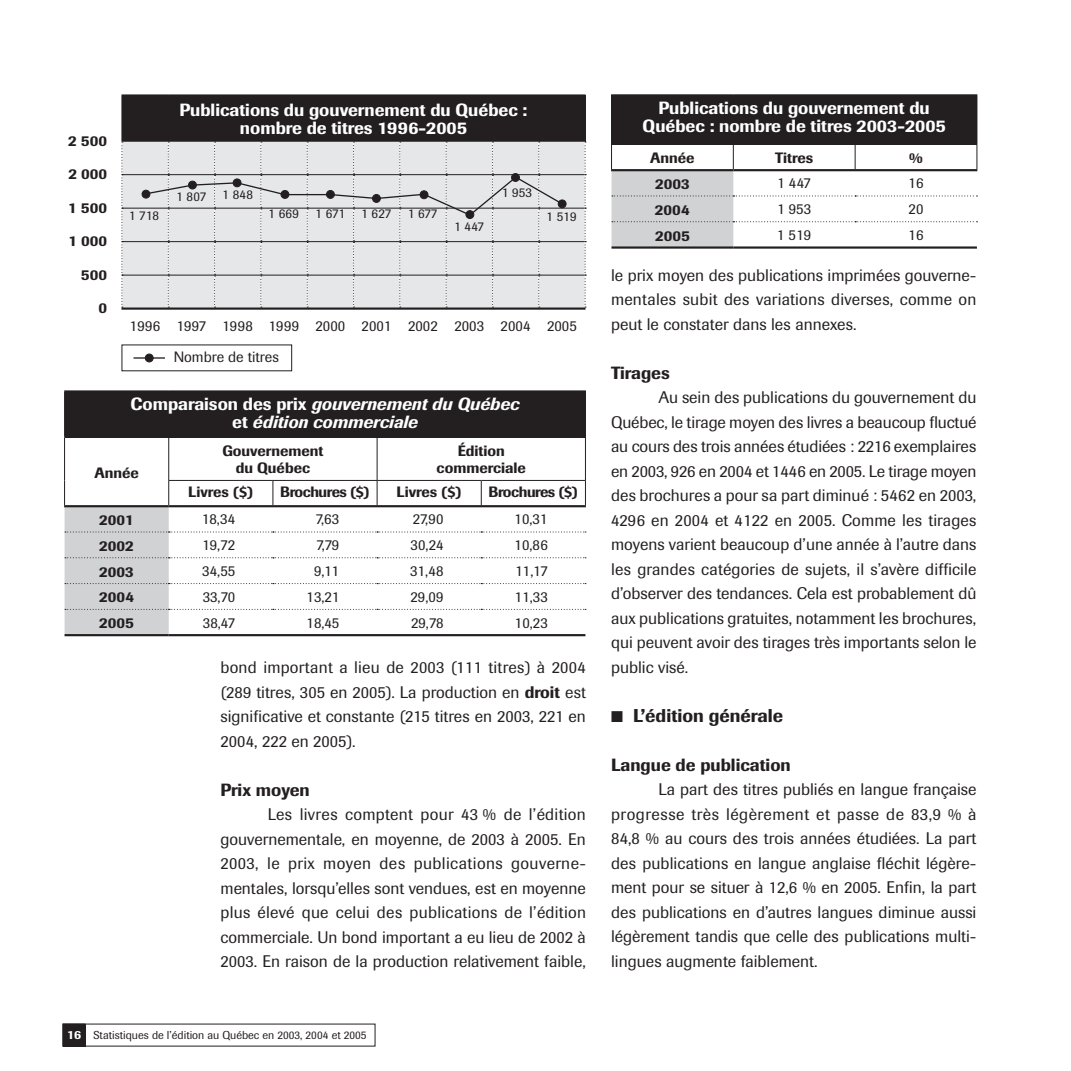
<style>
.page{position:relative;width:1071px;height:1071px;background:#fff}
.page>*{position:absolute;margin:0;border:0;box-sizing:border-box;transform-origin:0 0}
.t1{font:500 18.38px "Imago";color:#231f20}
.t2{font:500 17.5px/18.4px "Imago";color:#fff;text-align:center}
.t3{font:italic 500 17.5px/18.4px "Imago";color:#fff;text-align:center}
.t4{font:500 17.5px "Imago";color:#231f20}
.t5{font:16.62px/24.5px "Imago";color:#231f20;text-align:justify}
.t6{font:14.88px "Imago";color:#231f20}
.t7{font:500 14.88px/17.5px "Imago";color:#231f20;text-align:center}
.t8{font:500 14.88px "Imago";letter-spacing:-.03em;color:#231f20}
.t9{font:13.12px "Imago";letter-spacing:.01em;color:#231f20}
.t10{font:11.38px "Imago";color:#231f20}
.s1{font-style:normal}
.s2{font-weight:500}
.s3{font-weight:500;font-size:12.25px;color:#fff}
</style>
<div class="page">
<div style="left:63px;top:1024px;width:22px;height:22px;background:#231f20"></div>
<div style="left:63px;top:1024px;width:22px;height:23px;border:1px solid #231f20"></div>
<div style="left:65px;top:391px;width:520px;height:46px;background:#231f20"></div>
<hr style="left:64px;top:390px;width:105px;height:1px;background:#231f20">
<hr style="left:64px;top:391px;width:1px;height:46px;background:#231f20">
<hr style="left:169px;top:390px;width:417px;height:1px;background:#231f20">
<hr style="left:585px;top:391px;width:1px;height:46px;background:#231f20">
<hr style="left:169px;top:634px;width:416px;height:2px;background:#231f20">
<hr style="left:64px;top:437px;width:105px;height:1px;background:#231f20">
<hr style="left:64px;top:438px;width:1px;height:42px;background:#231f20">
<hr style="left:169px;top:437px;width:104px;height:1px;background:#231f20">
<hr style="left:168px;top:438px;width:1px;height:42px;background:#231f20">
<hr style="left:273px;top:437px;width:208px;height:1px;background:#231f20">
<hr style="left:377px;top:438px;width:1px;height:42px;background:#231f20">
<hr style="left:481px;top:437px;width:105px;height:1px;background:#231f20">
<hr style="left:585px;top:438px;width:1px;height:42px;background:#231f20">
<hr style="left:65px;top:634px;width:104px;height:2px;background:#231f20">
<svg style="left:64px;top:480px;width:522px;height:155px"></svg>
<div style="left:612px;top:95px;width:365px;height:49px;background:#231f20"></div>
<hr style="left:733px;top:246px;width:244px;height:3px;background:#231f20">
<hr style="left:612px;top:246px;width:121px;height:3px;background:#231f20">
<svg style="left:611px;top:145px;width:366px;height:103px"></svg>
<hr style="left:611px;top:94px;width:122px;height:1px;background:#231f20">
<hr style="left:611px;top:95px;width:1px;height:49px;background:#231f20">
<hr style="left:733px;top:94px;width:244px;height:1px;background:#231f20">
<hr style="left:611px;top:144px;width:366px;height:1px;background:#231f20">
<div style="left:145px;top:354px;width:8px;height:8px;background:#231f20;border-radius:50%"></div>
<div style="left:145px;top:354px;width:9px;height:8px;border:1px solid #231f20;border-radius:50%"></div>
<hr style="left:134px;top:357px;width:31px;height:2px;background:#231f20">
<div style="left:122px;top:95px;width:463px;height:46px;background:#231f20"></div>
<div style="left:123px;top:142px;width:462px;height:166px;background:#e6e7e9"></div>
<svg style="left:121px;top:142px;width:2px;height:166px"></svg>
<svg style="left:585px;top:142px;width:1px;height:166px"></svg>
<hr style="left:122px;top:174px;width:463px;height:1px;background:#231f20">
<hr style="left:122px;top:208px;width:463px;height:1px;background:#231f20">
<hr style="left:122px;top:241px;width:463px;height:1px;background:#231f20">
<hr style="left:122px;top:275px;width:463px;height:1px;background:#231f20">
<hr style="left:121px;top:308px;width:465px;height:2px;background:#231f20">
<hr style="left:121px;top:94px;width:47px;height:1px;background:#231f20">
<hr style="left:121px;top:95px;width:1px;height:46px;background:#231f20">
<hr style="left:168px;top:94px;width:418px;height:1px;background:#231f20">
<hr style="left:585px;top:95px;width:1px;height:46px;background:#231f20">
<hr style="left:121px;top:141px;width:465px;height:1px;background:#231f20">
<div style="left:142px;top:190px;width:8px;height:9px;border:1px solid #231f20;border-radius:50%"></div>
<div style="left:558px;top:200px;width:8px;height:8px;background:#231f20;border-radius:50%"></div>
<div style="left:558px;top:200px;width:9px;height:8px;border:1px solid #231f20;border-radius:50%"></div>
<svg style="left:144px;top:142px;width:420px;height:166px;background:#dcdddf"></svg>
<p class="t7" style="left:68px;top:132px;width:41px">2 500</p>
<p class="t7" style="left:68px;top:165px;width:40px">2 000</p>
<p class="t7" style="left:68px;top:199px;width:41px">1 500</p>
<p class="t7" style="left:68px;top:232px;width:40px">1 000</p>
<p class="t7" style="left:81px;top:266px;width:28px">500</p>
<p class="t7" style="left:98px;top:299px;width:10px">0</p>
<p class="t2" style="left:180px;top:100px;width:349px">Publications du gouvernement du Québec : nombre de titres 1996-2005</p>
<p class="t9" style="left:129px;top:208px;width:32px">1 718</p>
<p class="t9" style="left:176px;top:189px;width:31px">1 807</p>
<p class="t9" style="left:223px;top:187px;width:32px">1 848</p>
<p class="t9" style="left:269px;top:206px;width:32px">1 669</p>
<p class="t9" style="left:316px;top:206px;width:77px">1 671 1 627</p>
<p class="t9" style="left:408px;top:206px;width:31px">1 677</p>
<p class="t9" style="left:454px;top:218px;width:31px">1 447</p>
<p class="t9" style="left:502px;top:185px;width:31px">1 953</p>
<p class="t9" style="left:547px;top:209px;width:32px">1 519</p>
<p class="t6" style="left:130px;top:317px;width:448px">1996 1997 1998 1999 2000 2001 2002 2003 2004 2005</p>
<p class="t6" style="left:174px;top:349px;width:107px">Nombre de titres</p>
<p class="t3" style="left:131px;top:395px;width:390px"><span class="s1">Comparaison des prix</span> gouvernement du Québec <span class="s1">et</span> édition commerciale</p>
<p class="t7" style="left:95px;top:464px;width:46px">Année</p>
<p class="t7" style="left:222px;top:442px;width:102px">Gouvernement du Québec</p>
<p class="t7" style="left:437px;top:442px;width:91px">Édition commerciale</p>
<p class="t7" style="left:188px;top:483px;width:67px">Livres ($)</p>
<p class="t8" style="left:280px;top:483px;width:91px">Brochures ($)</p>
<p class="t7" style="left:397px;top:483px;width:67px">Livres ($)</p>
<p class="t8" style="left:489px;top:483px;width:91px">Brochures ($)</p>
<p class="t7" style="left:99px;top:511px;width:36px">2001</p>
<p class="t6" style="left:202px;top:511px;width:35px">18,34</p>
<p class="t6" style="left:316px;top:511px;width:25px">7,63</p>
<p class="t6" style="left:413px;top:511px;width:32px">27,90</p>
<p class="t6" style="left:515px;top:511px;width:35px">10,31</p>
<p class="t7" style="left:99px;top:537px;width:36px">2002</p>
<p class="t6" style="left:202px;top:536px;width:34px">19,72</p>
<p class="t6" style="left:316px;top:536px;width:24px">7,79</p>
<p class="t6" style="left:410px;top:536px;width:35px">30,24</p>
<p class="t6" style="left:515px;top:536px;width:35px">10,86</p>
<p class="t7" style="left:99px;top:563px;width:36px">2003</p>
<p class="t6" style="left:202px;top:562px;width:35px">34,55</p>
<p class="t6" style="left:314px;top:562px;width:27px">9,11</p>
<p class="t6" style="left:410px;top:562px;width:35px">31,48</p>
<p class="t6" style="left:516px;top:562px;width:34px">11,17</p>
<p class="t7" style="left:99px;top:588px;width:37px">2004</p>
<p class="t6" style="left:203px;top:588px;width:34px">33,70</p>
<p class="t6" style="left:307px;top:588px;width:34px">13,21</p>
<p class="t6" style="left:410px;top:588px;width:35px">29,09</p>
<p class="t6" style="left:515px;top:588px;width:34px">11,33</p>
<p class="t7" style="left:99px;top:614px;width:36px">2005</p>
<p class="t6" style="left:203px;top:614px;width:34px">38,47</p>
<p class="t6" style="left:307px;top:614px;width:34px">18,45</p>
<p class="t6" style="left:411px;top:614px;width:34px">29,78</p>
<p class="t6" style="left:515px;top:614px;width:34px">10,23</p>
<p class="t5" style="left:220px;top:655px;width:367px">bond important a lieu de 2003 (111 titres) à 2004 (289 titres, 305 en 2005). La production en <span class="s2">droit</span> est significative et constante (215 titres en 2003, 221 en 2004, 222 en 2005).</p>
<p class="t4" style="left:220px;top:779px;width:91px">Prix moyen</p>
<p class="t5" style="left:220px;top:802px;width:367px;text-indent:47px">Les livres comptent pour 43 % de l’édition gouvernementale, en moyenne, de 2003 à 2005. En 2003, le prix moyen des publications gouverne&shy;mentales, lorsqu’elles sont vendues, est en moyenne plus élevé que celui des publications de l’édition commerciale. Un bond important a eu lieu de 2002 à 2003. En raison de la production relativement faible,</p>
<p class="t10" style="left:67px;top:1028px;width:301px"><span class="s3">16</span> Statistiques de l’édition au Québec en 2003, 2004 et 2005</p>
<p class="t2" style="left:643px;top:99px;width:305px">Publications du gouvernement du<br>Québec : nombre de titres 2003-2005</p>
<p class="t7" style="left:650px;top:149px;width:46px">Année</p>
<p class="t7" style="left:775px;top:149px;width:39px">Titres</p>
<p class="t7" style="left:909px;top:149px;width:15px">%</p>
<p class="t7" style="left:655px;top:175px;width:36px">2003</p>
<p class="t6" style="left:777px;top:174px;width:35px">1 447</p>
<p class="t6" style="left:909px;top:174px;width:16px">16</p>
<p class="t7" style="left:655px;top:201px;width:36px">2004</p>
<p class="t6" style="left:777px;top:200px;width:35px">1 953</p>
<p class="t6" style="left:909px;top:200px;width:16px">20</p>
<p class="t7" style="left:655px;top:227px;width:36px">2005</p>
<p class="t6" style="left:777px;top:226px;width:36px">1 519</p>
<p class="t6" style="left:909px;top:226px;width:16px">16</p>
<p class="t5" style="left:611px;top:263px;width:367px">le prix moyen des publications imprimées gouverne&shy;mentales subit des variations diverses, comme on peut le constater dans les annexes.</p>
<p class="t4" style="left:611px;top:362px;width:60px">Tirages</p>
<p class="t5" style="left:611px;top:385px;width:367px;text-indent:47px">Au sein des publications du gouvernement du Québec, le tirage moyen des livres a beaucoup fluctué au cours des trois années étudiées : 2216 exemplaires en 2003, 926 en 2004 et 1446 en 2005. Le tirage moyen des brochures a pour sa part diminué : 5462 en 2003, 4296 en 2004 et 4122 en 2005. Comme les tirages moyens varient beaucoup d’une année à l’autre dans les grandes catégories de sujets, il s’avère difficile d’observer des tendances. Cela est probablement dû aux publications gratuites, notamment les brochures, qui peuvent avoir des tirages très importants selon le public visé.</p>
<p class="t1" style="left:611px;top:704px;width:173px">■ L’édition générale</p>
<p class="t4" style="left:611px;top:754px;width:181px">Langue de publication</p>
<p class="t5" style="left:611px;top:777px;width:367px;text-indent:47px">La part des titres publiés en langue française progresse très légèrement et passe de 83,9 % à 84,8 % au cours des trois années étudiées. La part des publications en langue anglaise fléchit légère&shy;ment pour se situer à 12,6 % en 2005. Enfin, la part des publications en d’autres langues diminue aussi légèrement tandis que celle des publications multi&shy;lingues augmente faiblement.</p>
</div>
